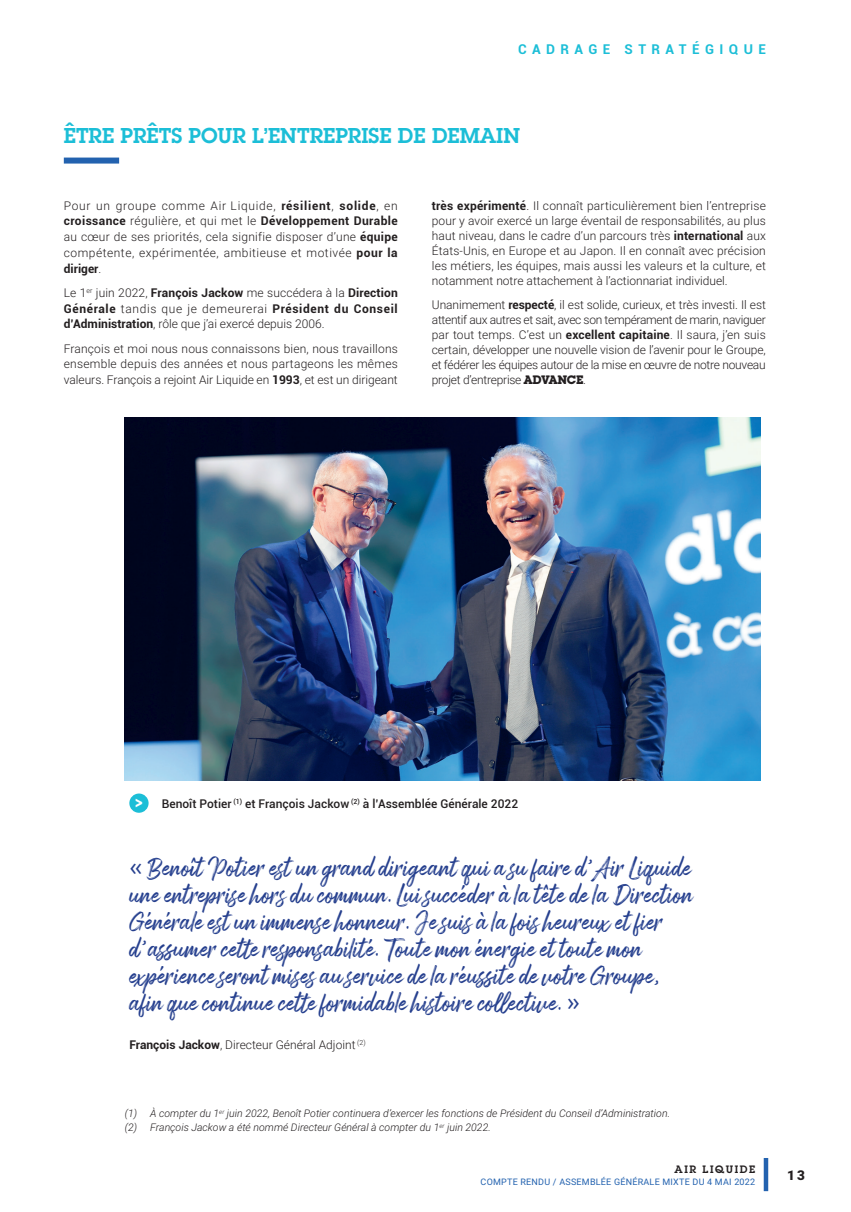
<style>
.page{position:relative;width:851px;height:1212px;background:#fff}
.page>*{position:absolute;margin:0;border:0;box-sizing:border-box;transform-origin:0 0}
.t1{font:24px/27px "Arsilon";color:#253f8e}
.t2{font:600 21px "Lubalin Graph Std";color:#1cbed7}
.t3{font:700 13.5px "Roboto";letter-spacing:.4em;color:#1cbed7}
.t4{font:900 13.5px "Roboto";color:#231f20}
.t5{font:300 12px/15.1px "Roboto";color:#231f20;text-align:justify}
.t6{font:500 12px "Roboto";color:#231f20}
.t7{font:italic 300 10.5px/14.1px "Roboto";color:#231f20}
.t8{font:600 10.5px "Lubalin Graph Std";letter-spacing:.15em;color:#231f20}
.t9{font:9px "Roboto";letter-spacing:.025em;color:#2362af}
.s1{font-weight:700}
.s2{font-family:"Lubalin Graph Std";font-weight:700}
.s3{font-family:"Lubalin Graph Std";font-weight:700;font-size:13.8px;color:#fff}
.s4{font-family:"Gotham"}
</style>
<div class="page">
<div style="left:763px;top:1158px;width:5px;height:33px;background:#2362af"></div>
<img style="left:125px;top:417px;width:635px;height:363px">
<div style="left:129px;top:793px;width:19px;height:20px;background:#1cbed7;border-radius:50%"></div>
<div style="left:64px;top:158px;width:55px;height:6px;background:#2362af"></div>
<p class="t3" style="left:518px;top:40px;width:249px">CADRAGE STRATÉGIQUE</p>
<h3 class="t2" style="left:64px;top:121px;width:458px">ÊTRE PRÊTS POUR L’ENTREPRISE DE DEMAIN</h3>
<p class="t5" style="left:64px;top:197px;width:335px;line-height:15.8px">Pour un groupe comme Air Liquide, <span class="s1">résilient</span>, <span class="s1">solide</span>, en <span class="s1">croissance</span> régulière, et qui met le <span class="s1">Développement Durable </span>au cœur de ses priorités, cela signifie disposer d’une <span class="s1">équipe </span>compétente, expérimentée, ambitieuse et motivée <span class="s1">pour la diriger</span>.</p>
<p class="t5" style="left:64px;top:284px;width:335px;line-height:15.8px">Le 1<sup>er</sup> juin 2022, <span class="s1">François Jackow</span> me succédera à la <span class="s1">Direction Générale</span> tandis que je demeurerai <span class="s1">Président du Conseil d’Administration</span>, rôle que j’ai exercé depuis 2006.</p>
<p class="t5" style="left:64px;top:340px;width:335px;line-height:15.8px">François et moi nous nous connaissons bien, nous travaillons ensemble depuis des années et nous partageons les mêmes valeurs. François a rejoint Air Liquide en <span class="s1">1993</span>, et est un dirigeant</p>
<p class="t5" style="left:432px;top:197px;width:335px"><span class="s1">très expérimenté</span>. Il connaît particulièrement bien l’entreprise pour y avoir exercé un large éventail de responsabilités, au plus haut niveau, dans le cadre d’un parcours très <span class="s1">international</span> aux États-Unis, en Europe et au Japon. Il en connaît avec précision les métiers, les équipes, mais aussi les valeurs et la culture, et notamment notre attachement à l’actionnariat individuel.</p>
<p class="t5" style="left:432px;top:296px;width:335px">Unanimement <span class="s1">respecté</span>, il est solide, curieux, et très investi. Il est attentif aux autres et sait, avec son tempérament de marin, naviguer par tout temps. C’est un <span class="s1">excellent capitaine</span>. Il saura, j’en suis certain, développer une nouvelle vision de l’avenir pour le Groupe, et fédérer les équipes autour de la mise en œuvre de notre nouveau projet d’entreprise <span class="s2">ADVANCE</span>.</p>
<p class="t6" style="left:135px;top:795px;width:385px"><span class="s3">&gt;</span> Benoît Potier <sup>(1)</sup> et François Jackow <sup>(2)</sup> à l’Assemblée Générale 2022</p>
<p class="t1" style="left:129px;top:853px;width:565px"><span class="s4">«</span> Benoît Potier est un grand dirigeant qui a su faire d’Air Liquide une entreprise hors du commun. Lui succéder à la tête de la Direction Générale est un immense honneur. Je suis à la fois heureux et fier d’assumer cette responsabilité. Toute mon énergie et toute mon expérience seront mises au service de la réussite de votre Groupe, afin que continue cette formidable histoire collective. <span class="s4">»</span></p>
<p class="t5" style="left:129px;top:1036px;width:238px"><span class="s1">François Jackow</span>, Directeur Général Adjoint <sup>(2)</sup></p>
<p class="t7" style="left:125px;top:1106px;width:547px">(1) À compter du 1<sup>er</sup> juin 2022, Benoît Potier continuera d’exercer les fonctions de Président du Conseil d’Administration. (2) François Jackow a été nommé Directeur Général à compter du 1<sup>er</sup> juin 2022.</p>
<p class="t8" style="left:674px;top:1162px;width:82px">AIR LIQUIDE</p>
<p class="t9" style="left:480px;top:1175px;width:276px">COMPTE RENDU / ASSEMBLÉE GÉNÉRALE MIXTE DU 4 MAI 2022</p>
<p class="t4" style="left:787px;top:1165px;width:19px">13</p>
</div>
